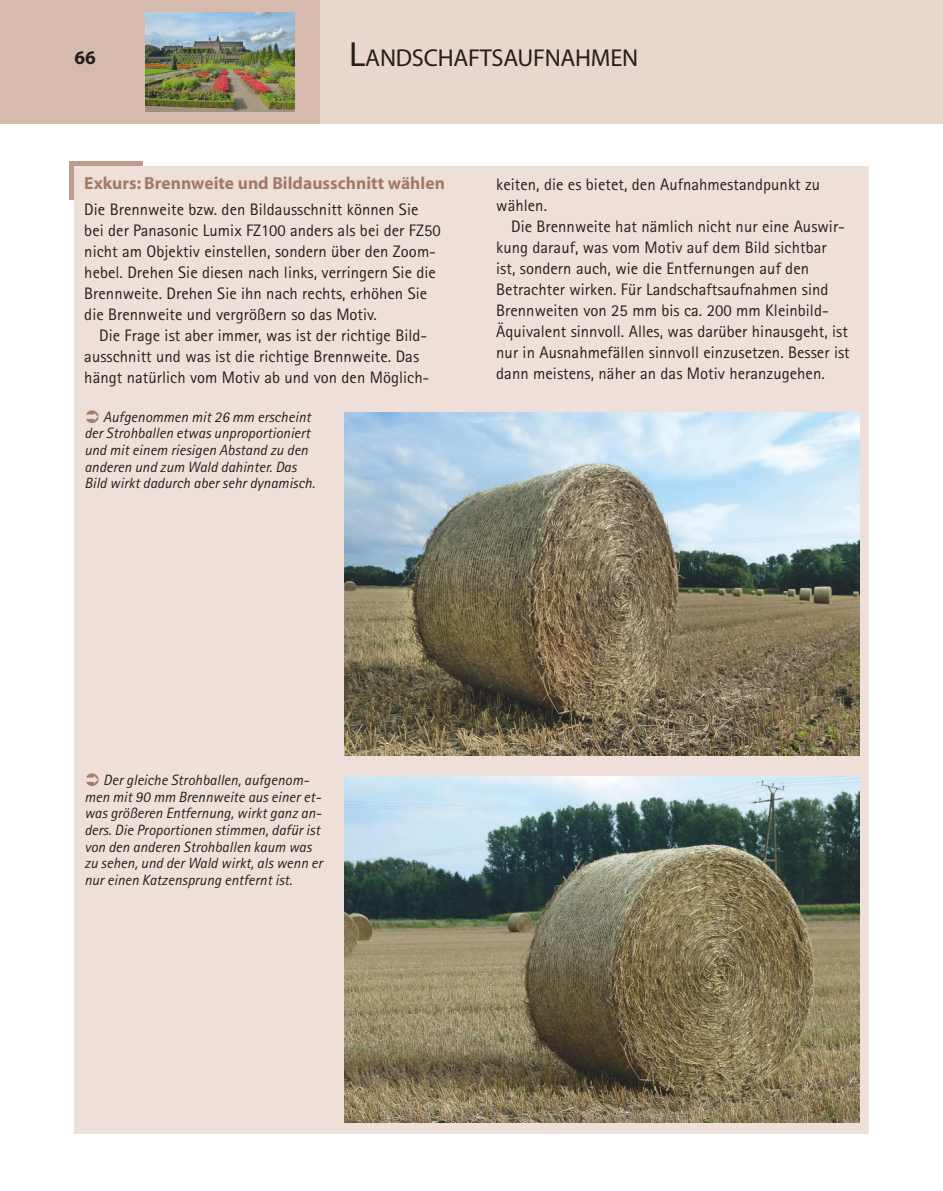
<style>
.page{position:relative;width:943px;height:1191px;background:#fff}
.page>*{position:absolute;margin:0;border:0;box-sizing:border-box;transform-origin:0 0}
.t1{font:24.5px "Myriad";letter-spacing:-.01em;color:#251f1b}
.t2{font:700 19.25px "Myriad";color:#251f1b}
.t3{font:700 17.5px "Myriad";color:#a37969}
.t4{font:16.62px/21px "Rotis Sans Serif";letter-spacing:.005em;color:#251f1b}
.t5{font:italic 14.88px/16.6px "Rotis Sans Serif";color:#251f1b}
.s1{font-size:35px}
</style>
<div class="page">
<div style="left:319px;top:0;width:347px;height:124px;background:#e9d7ce"></div>
<div style="left:666px;top:0;width:277px;height:124px;background:#e9d7ce"></div>
<div style="left:0;top:0;width:319px;height:124px;background:#d5baad"></div>
<img style="left:145px;top:12px;width:149px;height:99px">
<div style="left:69px;top:161px;width:74px;height:38px;background:#bf9c8c"></div>
<div style="left:74px;top:166px;width:794px;height:967px;background:#eee0d8"></div>
<img style="left:345px;top:412px;width:514px;height:343px">
<img style="left:345px;top:776px;width:514px;height:346px">
<p class="t2" style="left:74px;top:48px;width:23px">66</p>
<h1 class="t1" style="left:349px;top:45px;width:291px"><span class="s1">L</span>ANDSCHAFTSAUFNAHMEN</h1>
<p class="t3" style="left:84px;top:174px;width:362px">Exkurs: Brennweite und Bildausschnitt wählen</p>
<p class="t4" style="left:84px;top:199px;width:358px">Die Brennweite bzw. den Bildausschnitt können Sie bei der Panasonic Lumix FZ100 anders als bei der FZ50 nicht am Objektiv einstellen, sondern über den Zoom&shy;hebel. Drehen Sie diesen nach links, verringern Sie die Brennweite. Drehen Sie ihn nach rechts, erhöhen Sie die Brennweite und vergrößern so das Motiv.</p>
<p class="t4" style="left:84px;top:325px;width:346px;text-indent:15px">Die Frage ist aber immer, was ist der richtige Bild&shy;ausschnitt und was ist die richtige Brennweite. Das hängt natürlich vom Motiv ab und von den Möglich-</p>
<p class="t5" style="left:84px;top:408px;width:232px;text-indent:19px">Aufgenommen mit 26 mm erscheint der Strohballen etwas unproportioniert und mit einem riesigen Abstand zu den anderen und zum Wald dahinter. Das Bild wirkt dadurch aber sehr dynamisch.</p>
<p class="t4" style="left:496px;top:174px;width:325px">keiten, die es bietet, den Aufnahmestandpunkt zu wählen.</p>
<p class="t4" style="left:496px;top:216px;width:355px;text-indent:15px">Die Brennweite hat nämlich nicht nur eine Auswir&shy;kung darauf, was vom Motiv auf dem Bild sichtbar ist, sondern auch, wie die Entfernungen auf den Betrachter wirken. Für Landschaftsaufnahmen sind Brennweiten von 25 mm bis ca. 200 mm Kleinbild-Äquivalent sinnvoll. Alles, was darüber hinausgeht, ist nur in Ausnahmefällen sinnvoll einzusetzen. Besser ist dann meistens, näher an das Motiv heranzugehen.</p>
<p class="t5" style="left:84px;top:772px;width:240px;text-indent:19px">Der gleiche Strohballen, aufgenom&shy;men mit 90 mm Brennweite aus einer et&shy;was größeren Entfernung, wirkt ganz an&shy;ders. Die Proportionen stimmen, dafür ist von den anderen Strohballen kaum was zu sehen, und der Wald wirkt, als wenn er nur einen Katzensprung entfernt ist.</p>
</div>
